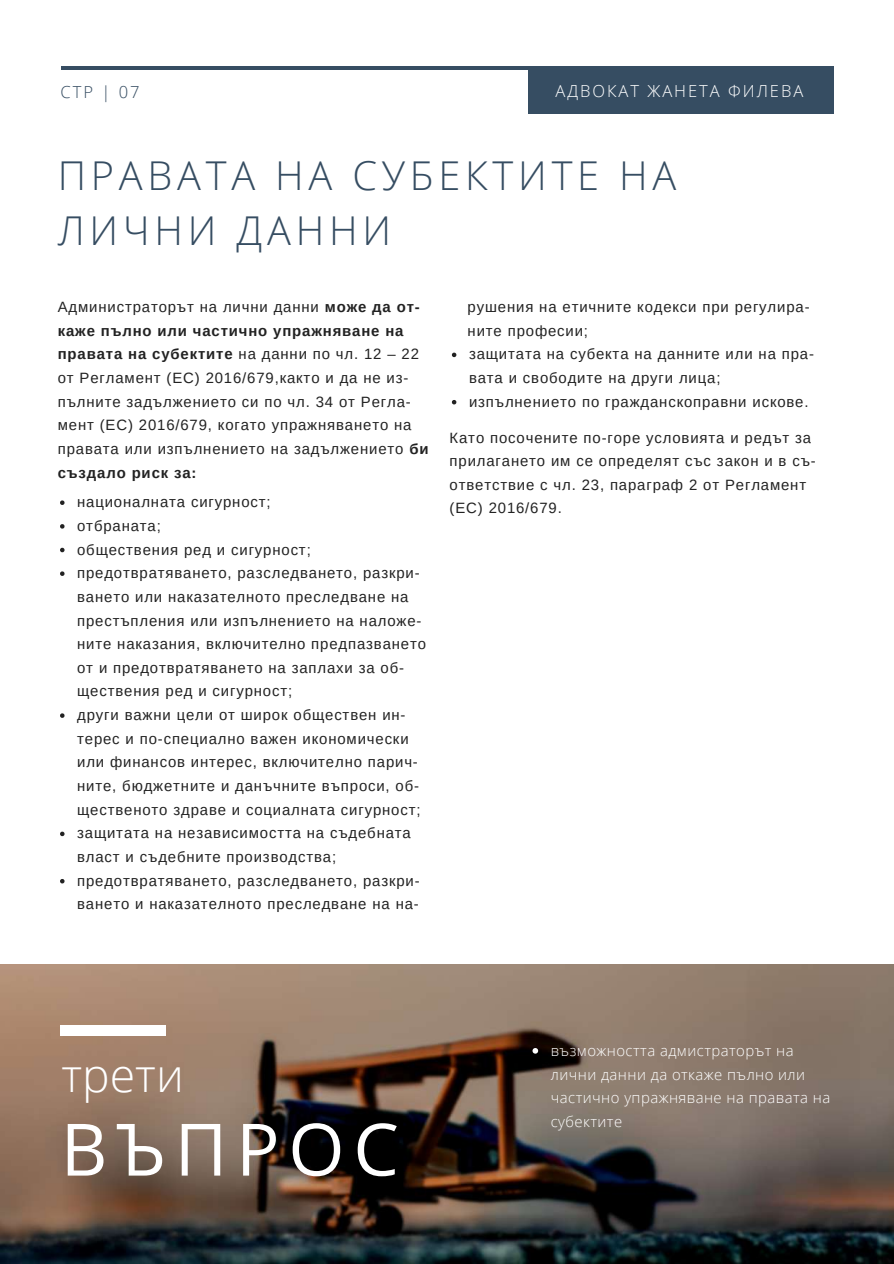
<style>
.page{position:relative;width:894px;height:1264px;background:#fff}
.page>*{position:absolute;margin:0;border:0;box-sizing:border-box;transform-origin:0 0}
.t1{font:72.3px "Open Sans";letter-spacing:.12em;color:#fff}
.t2{font:300 46.35px "Open Sans";color:#fff}
.t3{font:300 39.75px/55.2px "Open Sans";letter-spacing:.12em;color:#364d62}
.t4{font:300 16.5px "Open Sans";letter-spacing:.12em;color:#fff}
.t5{font:300 16.5px "Open Sans";color:#364d62}
.t6{font:14.85px/23.7px "Arimo";letter-spacing:.06em;color:#222}
.t7{font:300 14.85px/23.7px "Open Sans";letter-spacing:.03em;color:#fff}
.s1{font-weight:700}
</style>
<div class="page">
<hr style="left:61px;top:66px;width:771px;height:4px;background:#364d62">
<div style="left:528px;top:66px;width:305px;height:48px;background:#364d62"></div>
<img style="left:0;top:964px;width:893px;height:299px">
<div style="left:60px;top:1025px;width:105px;height:10px;background:#fff"></div>
<svg style="left:532px;top:1047px;width:6px;height:6px"></svg>
<svg style="left:60px;top:500px;width:4px;height:5px"></svg>
<svg style="left:60px;top:524px;width:4px;height:4px"></svg>
<svg style="left:60px;top:548px;width:4px;height:4px"></svg>
<svg style="left:60px;top:571px;width:4px;height:5px"></svg>
<svg style="left:60px;top:713px;width:4px;height:5px"></svg>
<svg style="left:60px;top:831px;width:4px;height:5px"></svg>
<svg style="left:60px;top:879px;width:4px;height:4px"></svg>
<svg style="left:452px;top:352px;width:4px;height:5px"></svg>
<svg style="left:452px;top:400px;width:4px;height:4px"></svg>
<p class="t5" style="left:61px;top:80px;width:80px">СТР | 07</p>
<p class="t4" style="left:555px;top:79px;width:249px">АДВОКАТ ЖАНЕТА ФИЛЕВА</p>
<h3 class="t3" style="left:58px;top:147px;width:620px">ПРАВАТА НА СУБЕКТИТЕ НА<br>ЛИЧНИ ДАННИ</h3>
<p class="t6" style="left:58px;top:295px;width:372px">Администраторът на лични данни <span class="s1">може да от&shy;каже пълно или частично упражняване на правата на субектите</span> на данни по чл. 12 – 22 от Регламент (ЕС) 2016/679,както и да не из&shy;пълните задължението си по чл. 34 от Регла&shy;мент (ЕС) 2016/679, когато упражняването на правата или изпълнението на задължението <span class="s1">би създало риск за:</span></p>
<p class="t6" style="left:77px;top:490px;width:350px">националната сигурност;<br>отбраната;<br>обществения ред и сигурност; предотвратяването, разследването, разкри&shy;ването или наказателното преследване на престъпления или изпълнението на наложе&shy;ните наказания, включително предпазването от и предотвратяването на заплахи за об&shy;ществения ред и сигурност;<br>други важни цели от широк обществен ин&shy;терес и по-специално важен икономически или финансов интерес, включително парич&shy;ните, бюджетните и данъчните въпроси, об&shy;щественото здраве и социалната сигурност; защитата на независимостта на съдебната власт и съдебните производства; предотвратяването, разследването, разкри&shy;ването и наказателното преследване на на-</p>
<p class="t6" style="left:467px;top:295px;width:343px">рушения на етичните кодекси при регулира&shy;ните професии;</p>
<p class="t6" style="left:469px;top:342px;width:346px">защитата на субекта на данните или на пра&shy;вата и свободите на други лица; изпълнението по гражданскоправни искове.</p>
<p class="t6" style="left:449px;top:425px;width:367px">Като посочените по-горе условията и редът за прилагането им се определят със закон и в съ&shy;ответствие с чл. 23, параграф 2 от Регламент (ЕС) 2016/679.</p>
<h2 class="t2" style="left:62px;top:1042px;width:124px">трети</h2>
<h1 class="t1" style="left:61px;top:1098px;width:339px">ВЪПРОС</h1>
<p class="t7" style="left:550px;top:1038px;width:281px">възможността адмистраторът на лични данни да откаже пълно или частично упражняване на правата на субектите</p>
</div>
